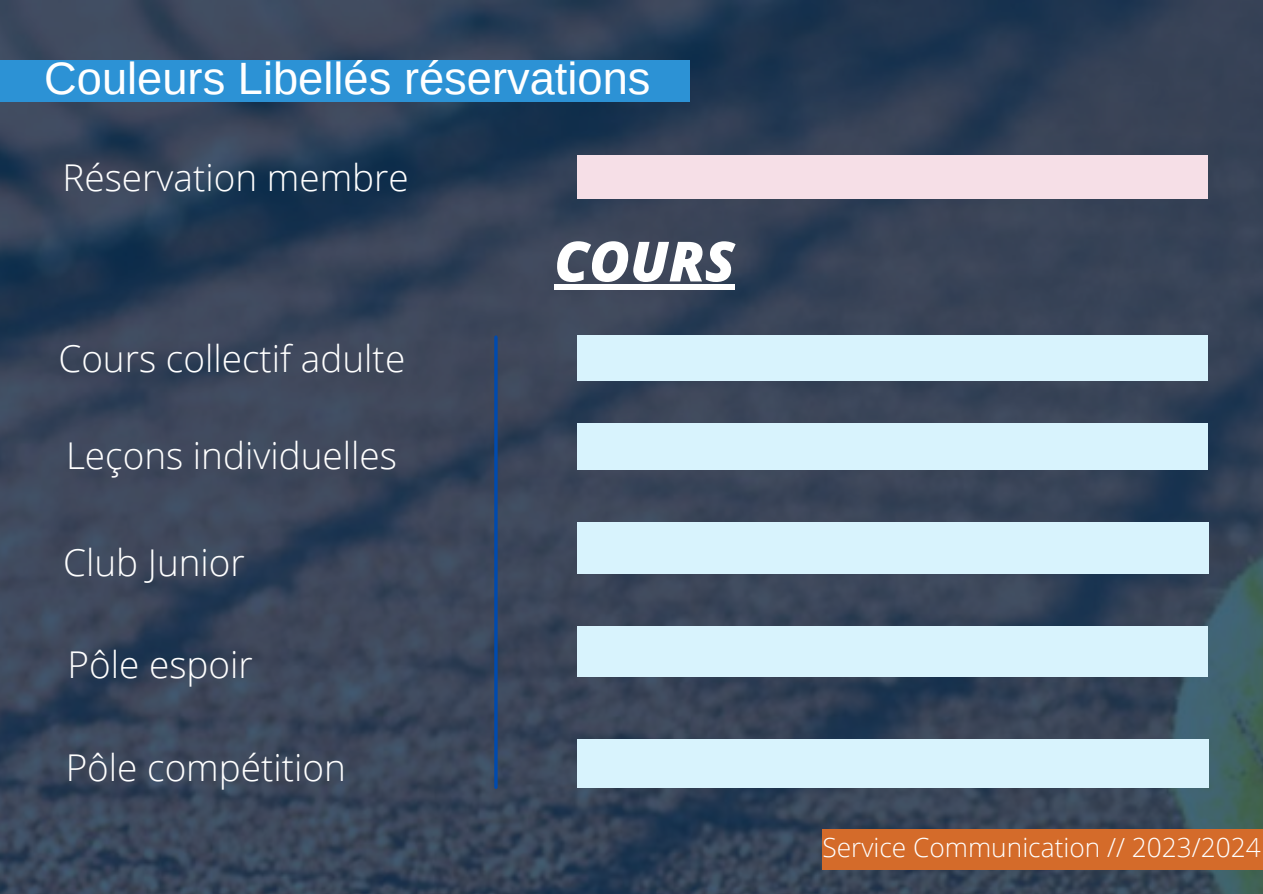
<style>
.page{position:relative;width:1263px;height:894px;background:#fff}
.page>*{position:absolute;margin:0;border:0;box-sizing:border-box;transform-origin:0 0}
.t1{font:italic 800 55.35px "Open Sans";color:#fff}
.t2{font:45.3px "Arimo";color:#fff}
.t3{font:300 36.9px "Open Sans";color:#fff}
.t4{font:300 26.25px "Open Sans";color:#fff}
</style>
<div class="page">
<img style="left:0;top:0;width:1263px;height:893px">
<div style="left:0;top:60px;width:690px;height:41px;background:#2c92d5"></div>
<svg style="left:494px;top:337px;width:4px;height:450px"></svg>
<div style="left:578px;top:336px;width:629px;height:45px;background:#d8f3fd"></div>
<div style="left:822px;top:829px;width:441px;height:39px;background:#d46b2a"></div>
<div style="left:577px;top:155px;width:630px;height:43px;background:#f6dfe7"></div>
<div style="left:578px;top:423px;width:629px;height:47px;background:#d8f3fd"></div>
<div style="left:577px;top:522px;width:631px;height:51px;background:#d8f3fd"></div>
<div style="left:578px;top:626px;width:629px;height:50px;background:#d8f3fd"></div>
<div style="left:577px;top:739px;width:631px;height:48px;background:#d8f3fd"></div>
<div style="left:554px;top:284px;width:181px;height:6px;background:#fff"></div>
<p class="t2" style="left:44px;top:53px;width:608px">Couleurs Libellés réservations</p>
<p class="t3" style="left:63px;top:151px;width:348px">Réservation membre</p>
<p class="t3" style="left:58px;top:332px;width:348px">Cours collectif adulte</p>
<p class="t3" style="left:66px;top:429px;width:332px">Leçons individuelles</p>
<p class="t3" style="left:63px;top:536px;width:183px">Club Junior</p>
<p class="t3" style="left:68px;top:638px;width:187px">Pôle espoir</p>
<p class="t3" style="left:66px;top:741px;width:282px">Pôle compétition</p>
<p class="t1" style="left:554px;top:222px;width:182px">COURS</p>
<p class="t4" style="left:822px;top:828px;width:440px">Service Communication // 2023/2024</p>
</div>
